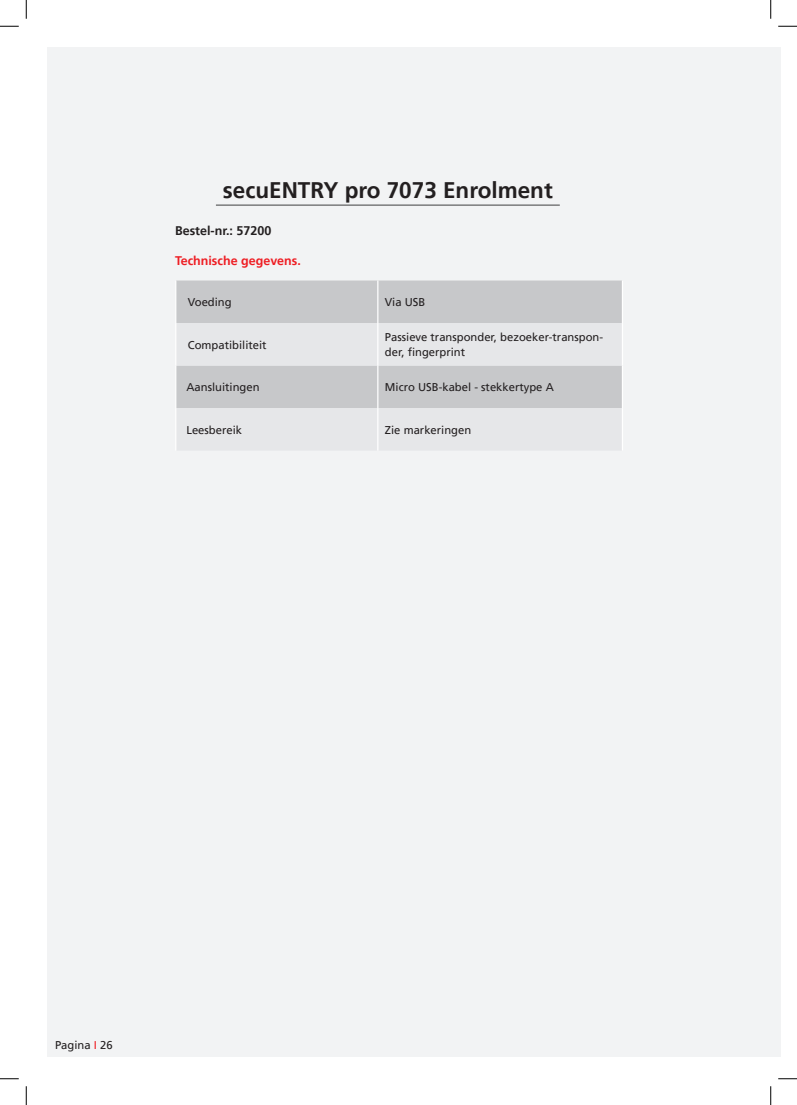
<style>
.page{position:relative;width:797px;height:1105px;background:#fff}
.page>*{position:absolute;margin:0;border:0;box-sizing:border-box;transform-origin:0 0}
.t1{font:700 22.5px "Frutiger LT Pro";color:#231f20}
.t2{font:700 12.5px "Frutiger LT Pro";color:#ee1d23}
.t3{font:700 12.5px "Frutiger LT Pro";color:#231f20}
.t4{font:11.25px/15px "Frutiger LT Pro";color:#231f20}
.s1{color:#ee1d23}
</style>
<div class="page">
<div style="left:48px;top:48px;width:733px;height:1009px;background:#f2f3f4"></div>
<hr style="left:216px;top:205px;width:344px;height:1px;background:#3e3e3f">
<div style="left:176px;top:280px;width:446px;height:43px;background:#c7c8ca"></div>
<svg style="left:176px;top:323px;width:446px;height:127px;fill:#e6e7e9"></svg>
<hr style="left:175px;top:280px;width:1px;height:43px;background:#fff">
<hr style="left:622px;top:280px;width:1px;height:43px;background:#fff">
<hr style="left:175px;top:323px;width:1px;height:43px;background:#fff">
<hr style="left:622px;top:323px;width:1px;height:43px;background:#fff">
<hr style="left:175px;top:366px;width:1px;height:42px;background:#fff">
<hr style="left:622px;top:366px;width:1px;height:42px;background:#fff">
<hr style="left:175px;top:408px;width:1px;height:43px;background:#fff">
<hr style="left:622px;top:408px;width:1px;height:43px;background:#fff">
<hr style="left:377px;top:280px;width:1px;height:43px;background:#fff">
<hr style="left:377px;top:323px;width:1px;height:43px;background:#fff">
<hr style="left:377px;top:366px;width:1px;height:42px;background:#fff">
<hr style="left:377px;top:408px;width:1px;height:43px;background:#fff">
<svg style="left:0;top:25px;width:19px;height:2px"></svg>
<svg style="left:778px;top:25px;width:19px;height:2px"></svg>
<svg style="left:0;top:1078px;width:19px;height:1px"></svg>
<svg style="left:778px;top:1078px;width:19px;height:1px"></svg>
<svg style="left:25px;top:0;width:2px;height:19px"></svg>
<svg style="left:25px;top:1086px;width:2px;height:19px"></svg>
<svg style="left:770px;top:0;width:1px;height:19px"></svg>
<svg style="left:770px;top:1086px;width:1px;height:19px"></svg>
<h1 class="t1" style="left:223px;top:177px;width:331px">secuENTRY pro 7073 Enrolment</h1>
<p class="t3" style="left:175px;top:223px;width:98px">Bestel-nr.: 57200</p>
<p class="t2" style="left:175px;top:253px;width:127px">Technische gegevens.</p>
<p class="t4" style="left:188px;top:295px;width:45px">Voeding</p>
<p class="t4" style="left:385px;top:295px;width:42px">Via USB</p>
<p class="t4" style="left:188px;top:337px;width:80px">Compatibiliteit</p>
<p class="t4" style="left:385px;top:330px;width:220px">Passieve transponder, bezoeker-transpon&shy;der, fingerprint</p>
<p class="t4" style="left:186px;top:380px;width:75px">Aansluitingen</p>
<p class="t4" style="left:385px;top:380px;width:170px">Micro USB-kabel - stekkertype A</p>
<p class="t4" style="left:186px;top:422px;width:57px">Leesbereik</p>
<p class="t4" style="left:385px;top:422px;width:88px">Zie markeringen</p>
<p class="t4" style="left:55px;top:1038px;width:59px">Pagina <span class="s1">I</span> 26</p>
</div>
